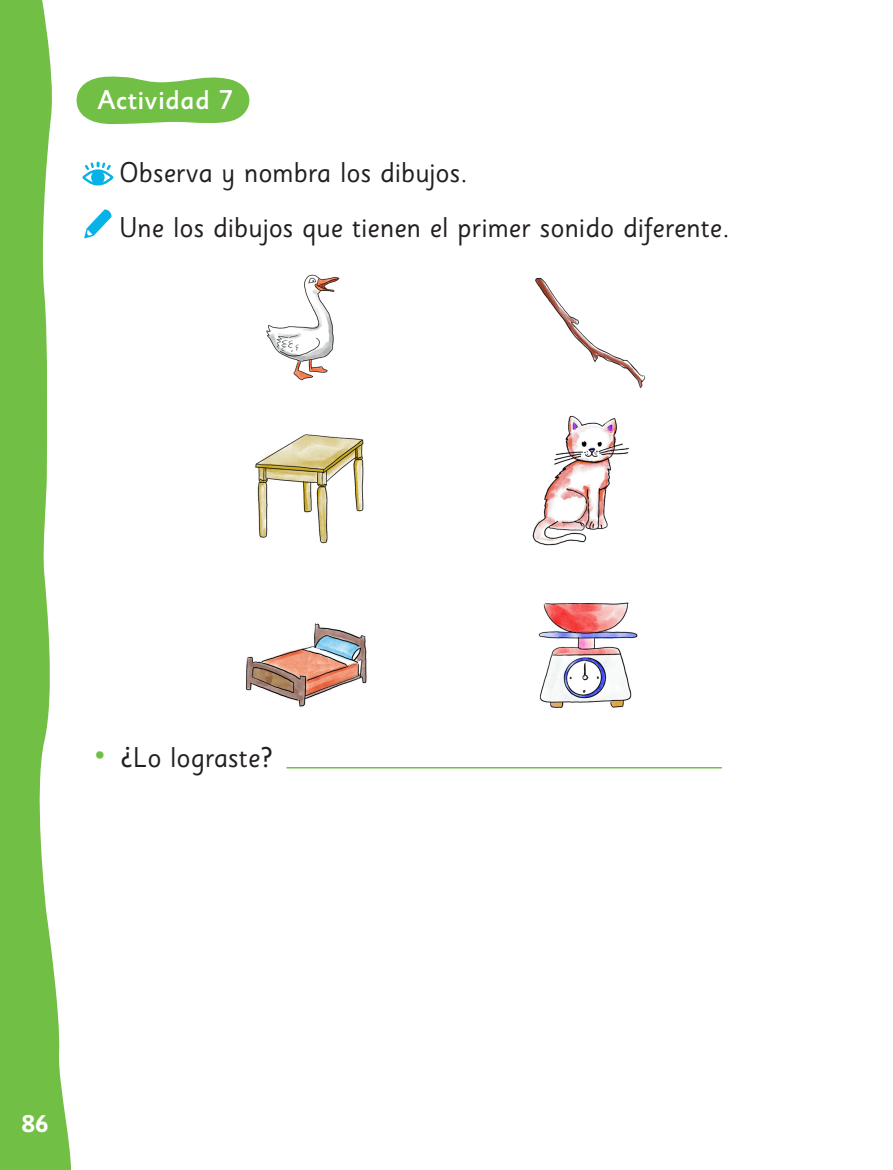
<style>
.page{position:relative;width:893px;height:1170px;background:#fff}
.page>*{position:absolute;margin:0;border:0;box-sizing:border-box;transform-origin:0 0}
.instrucc{font:28.5px "Sassoon Sans Std";color:#231f20}
.ACTIVIDAD{font:500 27px "Sassoon Sans Std";letter-spacing:.01em;color:#fff}
.t1{font:700 24px "Sassoon Sans Std";color:#fff}
.s1{font-weight:700;font-size:36px;color:#71bf44}
</style>
<div class="page">
<svg style="left:0;top:0;width:71px;height:1169px;fill:#71bf44"></svg>
<img style="left:246px;top:623px;width:121px;height:84px">
<img style="left:532px;top:415px;width:97px;height:131px">
<img style="left:538px;top:602px;width:100px;height:106px">
<img style="left:266px;top:274px;width:74px;height:107px">
<img style="left:255px;top:434px;width:109px;height:110px">
<hr style="left:286px;top:767px;width:436px;height:1px;background:#71bf44">
<img style="left:535px;top:277px;width:111px;height:111px">
<svg style="left:84px;top:209px;width:28px;height:29px"></svg>
<svg style="left:82px;top:162px;width:32px;height:23px"></svg>
<div style="left:93px;top:172px;width:10px;height:10px;background:#07b2e7;border-radius:50%"></div>
<svg style="left:76px;top:76px;width:174px;height:48px;background:#86c85f"></svg>
<p class="ACTIVIDAD" style="left:97px;top:84px;width:138px">Actividad 7</p>
<p class="instrucc" style="left:119px;top:155px;width:350px">Observa y nombra los dibujos.</p>
<p class="instrucc" style="left:119px;top:210px;width:612px">Une los dibujos que tienen el primer sonido diferente.</p>
<p class="instrucc" style="left:95px;top:740px;width:179px"><span class="s1">•</span> ¿Lo lograste?</p>
<p class="t1" style="left:22px;top:1109px;width:28px">86</p>
</div>
